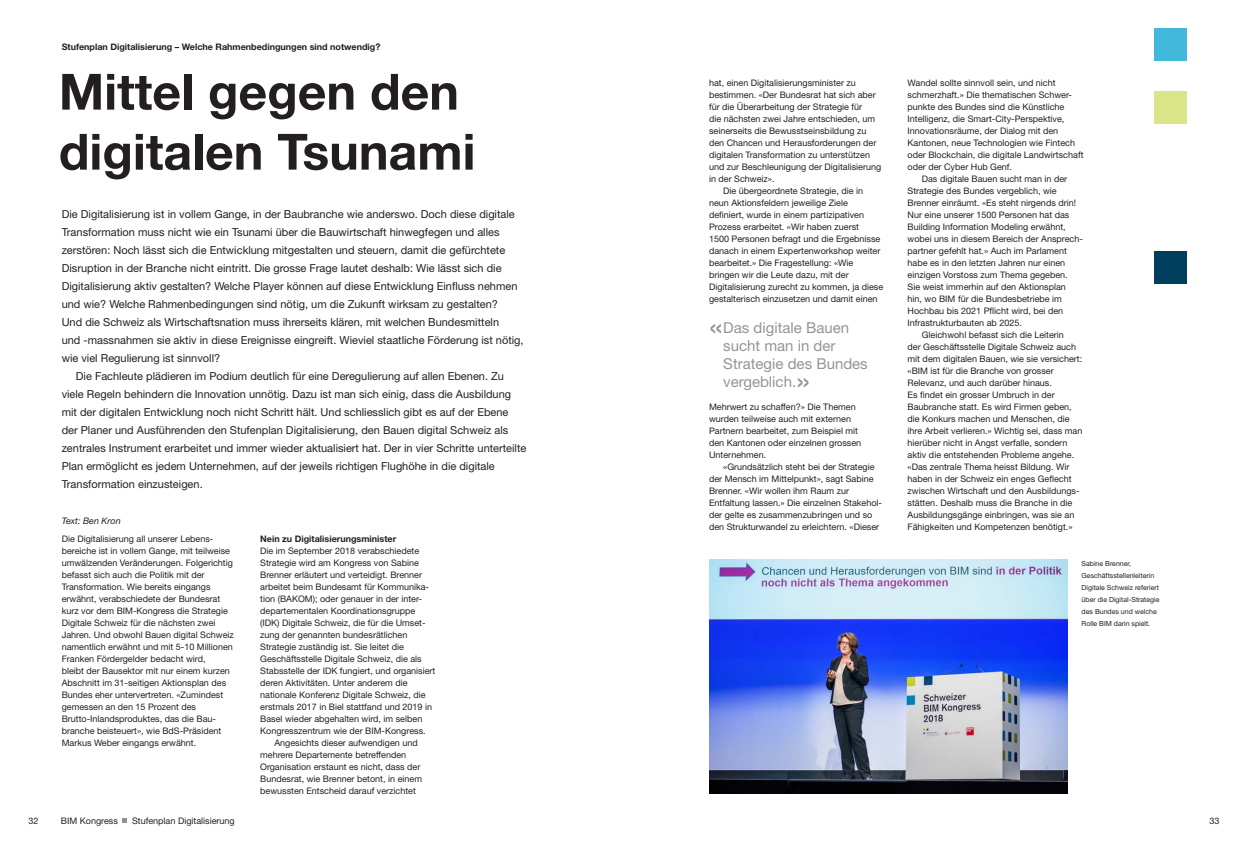
<style>
.page{position:relative;width:1248px;height:842px;background:#fff}
.page>*{position:absolute;margin:0;border:0;box-sizing:border-box;transform-origin:0 0}
.head_gross_bold_50{font:700 50px/60px "Helvetica Neue LT Pro";color:#231f20}
.copy_roman_9{font:15px/18px "Helvetica Neue LT Pro";color:#939598}
.lead_roman_11{font:11px/18px "Helvetica Neue LT Pro";color:#231f20}
.copy_roman_9-2{font:9px/12px "Helvetica Neue LT Pro";color:#231f20}
.zwischentitel_bold_9{font:700 9px "Helvetica Neue LT Pro";color:#231f20}
.zwischentitel_bold_9-2{font:italic 9px "Helvetica Neue LT Pro";color:#231f20}
.legende_roman_7{font:7px/12px "Helvetica Neue LT Pro";color:#231f20}
.s1{font-size:30px}
</style>
<div class="page">
<svg style="left:123px;top:818px;width:4px;height:5px"></svg>
<div style="left:1154px;top:92px;width:32px;height:32px;background:#d9e587"></div>
<div style="left:1154px;top:251px;width:32px;height:32px;background:#003e5e"></div>
<div style="left:1154px;top:29px;width:32px;height:32px;background:#42b9db"></div>
<img style="left:709px;top:560px;width:358px;height:234px">
<p class="zwischentitel_bold_9" style="left:62px;top:41px;width:320px">Stufenplan Digitalisierung – Welche Rahmenbedingungen sind notwendig?</p>
<p class="head_gross_bold_50" style="left:59px;top:60px;width:418px">Mittel gegen den digitalen Tsunami</p>
<p class="lead_roman_11" style="left:62px;top:204px;width:463px">Die Digitalisierung ist in vollem Gange, in der Baubranche wie anderswo. Doch diese digitale Transformation muss nicht wie ein Tsunami über die Bauwirtschaft hinwegfegen und alles zerstören: Noch lässt sich die Entwicklung mitgestalten und steuern, damit die gefürchtete Disruption in der Branche nicht eintritt. Die grosse Frage lautet deshalb: Wie lässt sich die Digitalisierung aktiv gestalten? Welche Player können auf diese Entwicklung Einfluss nehmen und wie? Welche Rahmenbedingungen sind nötig, um die Zukunft wirksam zu gestalten?<br>Und die Schweiz als Wirtschaftsnation muss ihrerseits klären, mit welchen Bundesmitteln<br>und -massnahmen sie aktiv in diese Ereignisse eingreift. Wieviel staatliche Förderung ist nötig, wie viel Regulierung ist sinnvoll?</p>
<p class="lead_roman_11" style="left:62px;top:366px;width:466px;text-indent:14px">Die Fachleute plädieren im Podium deutlich für eine Deregulierung auf allen Ebenen. Zu viele Regeln behindern die Innovation unnötig. Dazu ist man sich einig, dass die Ausbildung mit der digitalen Entwicklung noch nicht Schritt hält. Und schliesslich gibt es auf der Ebene der Planer und Ausführenden den Stufenplan Digitalisierung, den Bauen digital Schweiz als zentrales Instrument erarbeitet und immer wieder aktualisiert hat. Der in vier Schritte unterteilte Plan ermöglicht es jedem Unternehmen, auf der jeweils richtigen Flughöhe in die digitale Transformation einzusteigen.</p>
<p class="zwischentitel_bold_9-2" style="left:62px;top:515px;width:61px">Text: Ben Kron</p>
<p class="copy_roman_9-2" style="left:62px;top:532px;width:174px">Die Digitalisierung all unserer Lebens&shy;bereiche ist in vollem Gange, mit teilweise umwälzenden Veränderungen. Folgerichtig befasst sich auch die Politik mit der Transformation. Wie bereits eingangs erwähnt, verabschiedete der Bundesrat kurz vor dem BIM-Kongress die Strategie Digitale Schweiz für die nächsten zwei Jahren. Und obwohl Bauen digital Schweiz namentlich erwähnt und mit 5-10 Millionen Franken Fördergelder bedacht wird,<br>bleibt der Bausektor mit nur einem kurzen Abschnitt im 31-seitigen Aktionsplan des Bundes eher untervertreten. «Zumindest gemessen an den 15 Prozent des Brutto-Inlandsproduktes, das die Bau&shy;branche beisteuert», wie BdS-Präsident Markus Weber eingangs erwähnt.</p>
<p class="zwischentitel_bold_9" style="left:260px;top:533px;width:137px">Nein zu Digitalisierungsminister</p>
<p class="copy_roman_9-2" style="left:260px;top:544px;width:177px">Die im September 2018 verabschiedete Strategie wird am Kongress von Sabine Brenner erläutert und verteidigt. Brenner arbeitet beim Bundesamt für Kommunika&shy;tion (BAKOM); oder genauer in der inter&shy;departementalen Koordinationsgruppe (IDK) Digitale Schweiz, die für die Umset&shy;zung der genannten bundesrätlichen Strategie zuständig ist. Sie leitet die Geschäftsstelle Digitale Schweiz, die als Stabsstelle der IDK fungiert, und organisiert deren Aktivitäten. Unter anderem die nationale Konferenz Digitale Schweiz, die erstmals 2017 in Biel stattfand und 2019 in Basel wieder abgehalten wird, im selben Kongresszentrum wie der BIM-Kongress.</p>
<p class="copy_roman_9-2" style="left:260px;top:736px;width:163px;text-indent:14px">Angesichts dieser aufwendigen und mehrere Departemente betreffenden Organisation erstaunt es nicht, dass der Bundesrat, wie Brenner betont, in einem bewussten Entscheid darauf verzichtet</p>
<p class="copy_roman_9-2" style="left:709px;top:76px;width:174px">hat, einen Digitalisierungsminister zu bestimmen. «Der Bundesrat hat sich aber für die Überarbeitung der Strategie für<br>die nächsten zwei Jahre entschieden, um seinerseits die Bewusstseinsbildung zu den Chancen und Herausforderungen der digitalen Transformation zu unterstützen und zur Beschleunigung der Digitalisierung in der Schweiz».</p>
<p class="copy_roman_9-2" style="left:709px;top:184px;width:176px;text-indent:14px">Die übergeordnete Strategie, die in neun Aktionsfeldern jeweilige Ziele definiert, wurde in einem partizipativen Prozess erarbeitet. «Wir haben zuerst<br>1500 Personen befragt und die Ergebnisse danach in einem Expertenworkshop weiter bearbeitet.» Die Fragestellung: «Wie bringen wir die Leute dazu, mit der Digitalisierung zurecht zu kommen, ja diese gestalterisch einzusetzen und damit einen</p>
<p class="copy_roman_9" style="left:723px;top:318px;width:146px;text-indent:-14px"><span class="s1">«</span>Das digitale Bauen sucht man in der<br>Strategie des Bundes vergeblich.<span class="s1">»</span></p>
<p class="copy_roman_9-2" style="left:709px;top:400px;width:154px">Mehrwert zu schaffen?» Die Themen wurden teilweise auch mit externen<br>Partnern bearbeitet, zum Beispiel mit den Kantonen oder einzelnen grossen<br>Unternehmen.</p>
<p class="copy_roman_9-2" style="left:709px;top:460px;width:174px;text-indent:14px">«Grundsätzlich steht bei der Strategie der Mensch im Mittelpunkt», sagt Sabine Brenner. «Wir wollen ihm Raum zur Entfaltung lassen.» Die einzelnen Stakehol&shy;der gelte es zusammenzubringen und so den Strukturwandel zu erleichtern. «Dieser</p>
<p class="copy_roman_9-2" style="left:907px;top:76px;width:177px">Wandel sollte sinnvoll sein, und nicht schmerzhaft.» Die thematischen Schwer&shy;punkte des Bundes sind die Künstliche Intelligenz, die Smart-City-Perspektive, Innovationsräume, der Dialog mit den Kantonen, neue Technologien wie Fintech oder Blockchain, die digitale Landwirtschaft oder der Cyber Hub Genf.</p>
<p class="copy_roman_9-2" style="left:907px;top:172px;width:177px;text-indent:14px">Das digitale Bauen sucht man in der Strategie des Bundes vergeblich, wie Brenner einräumt. «Es steht nirgends drin!<br>Nur eine unserer 1500 Personen hat das Building Information Modeling erwähnt, wobei uns in diesem Bereich der Ansprech&shy;partner gefehlt hat.» Auch im Parlament habe es in den letzten Jahren nur einen einzigen Vorstoss zum Thema gegeben.<br>Sie weist immerhin auf den Aktionsplan<br>hin, wo BIM für die Bundesbetriebe im Hochbau bis 2021 Pflicht wird, bei den Infrastrukturbauten ab 2025.</p>
<p class="copy_roman_9-2" style="left:907px;top:328px;width:176px;text-indent:14px">Gleichwohl befasst sich die Leiterin<br>der Geschäftsstelle Digitale Schweiz auch mit dem digitalen Bauen, wie sie versichert: «BIM ist für die Branche von grosser Relevanz, und auch darüber hinaus.<br>Es findet ein grosser Umbruch in der Baubranche statt. Es wird Firmen geben, die Konkurs machen und Menschen, die ihre Arbeit verlieren.» Wichtig sei, dass man hierüber nicht in Angst verfalle, sondern aktiv die entstehenden Probleme angehe. «Das zentrale Thema heisst Bildung. Wir haben in der Schweiz ein enges Geflecht zwischen Wirtschaft und den Ausbildungs&shy;stätten. Deshalb muss die Branche in die Ausbildungsgänge einbringen, was sie an Fähigkeiten und Kompetenzen benötigt.»</p>
<p class="legende_roman_7" style="left:1081px;top:557px;width:79px">Sabine Brenner,<br>Geschäftsstellenleiterin<br>Digitale Schweiz referiert über die Digital-Strategie des Bundes und welche<br>Rolle BIM darin spielt.</p>
<p class="copy_roman_9-2" style="left:28px;top:814px;width:12px">32</p>
<p class="copy_roman_9-2" style="left:61px;top:814px;width:58px">BIM Kongress</p>
<p class="copy_roman_9-2" style="left:132px;top:814px;width:104px">Stufenplan Digitalisierung</p>
<p class="copy_roman_9-2" style="left:1209px;top:814px;width:12px">33</p>
</div>
